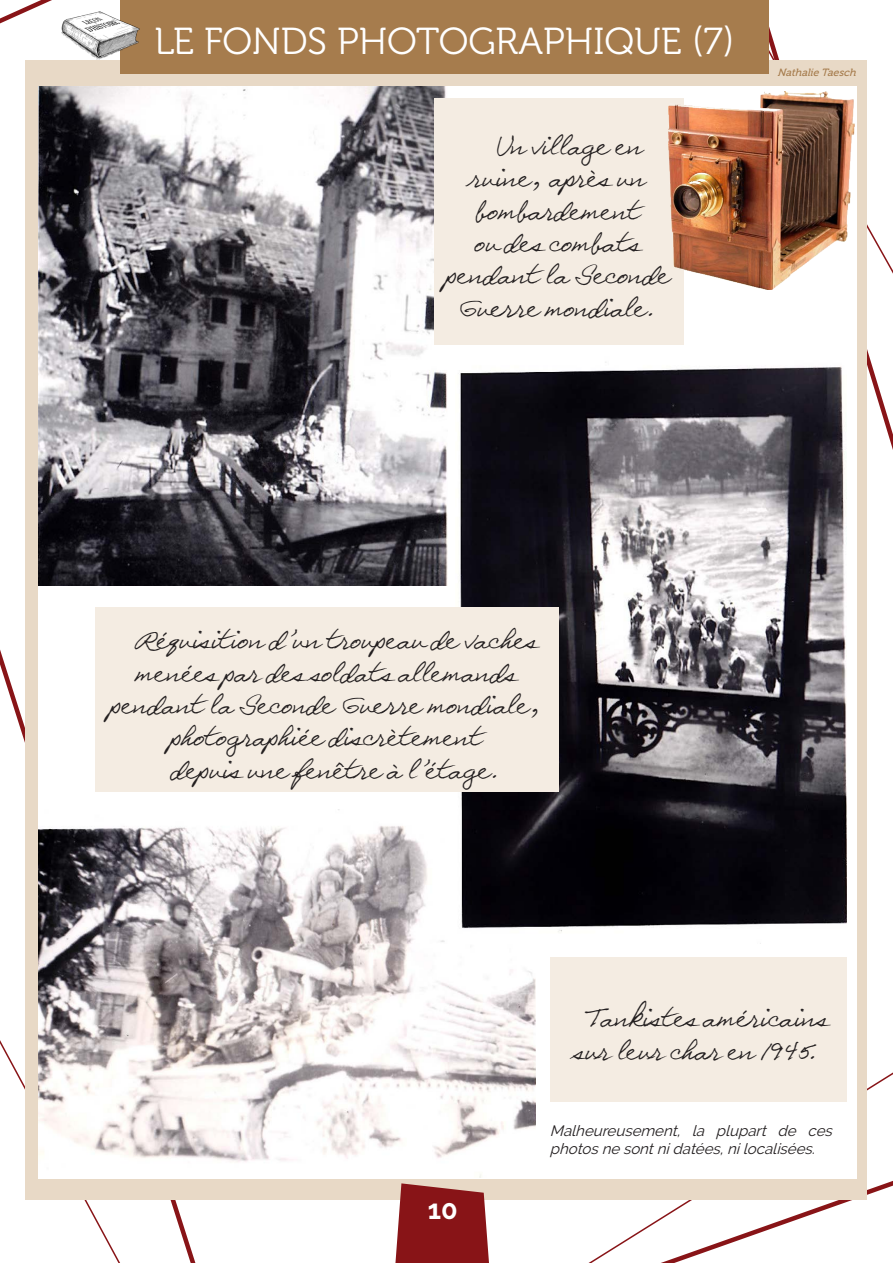
<style>
.page{position:relative;width:893px;height:1263px;background:#fff}
.page>*{position:absolute;margin:0;border:0;box-sizing:border-box;transform-origin:0 0}
.Titre_page{font:37.5px "Museo 300";color:#fff}
.t1{font:27px/32.4px "Galeforce BTN";color:#231f20;text-align:center}
.t2{font:700 27px "Raleway";color:#fff}
.t3{font:italic 15px/18px "Raleway";color:#231f20}
.Légende{font:italic 10.5px "Museo 500";color:#a67c4d}
</style>
<div class="page">
<svg style="left:0;top:0;width:52px;height:24px"></svg>
<svg style="left:0;top:631px;width:196px;height:632px"></svg>
<svg style="left:768px;top:0;width:125px;height:450px"></svg>
<svg style="left:640px;top:1181px;width:253px;height:82px"></svg>
<div style="left:26px;top:61px;width:841px;height:1139px;background:#e8d9c6"></div>
<div style="left:38px;top:86px;width:819px;height:1093px;background:#fff"></div>
<svg style="left:395px;top:1183px;width:94px;height:80px;background:#942d2f"></svg>
<div style="left:120px;top:0;width:648px;height:74px;background:#a67c4d"></div>
<img style="left:61px;top:11px;width:79px;height:50px">
<div style="left:550px;top:957px;width:296px;height:144px;background:#f4ece2"></div>
<img style="left:38px;top:826px;width:498px;height:352px">
<img style="left:455px;top:362px;width:391px;height:582px">
<img style="left:38px;top:86px;width:410px;height:500px">
<div style="left:434px;top:98px;width:250px;height:246px;background:#f4ece2"></div>
<div style="left:96px;top:607px;width:463px;height:185px;background:#f4ece2"></div>
<img style="left:668px;top:91px;width:187px;height:198px">
<p class="Titre_page" style="left:154px;top:21px;width:582px">LE FONDS PHOTOGRAPHIQUE (7)</p>
<p class="t1" style="left:496px;top:131px;width:149px">Un village en</p>
<p class="t1" style="left:472px;top:163px;width:176px">ruine, après un</p>
<p class="t1" style="left:477px;top:196px;width:166px">bombardement</p>
<p class="t1" style="left:476px;top:228px;width:167px">ou des combats</p>
<p class="t1" style="left:447px;top:261px;width:226px">pendant la Seconde</p>
<p class="t1" style="left:459px;top:293px;width:202px">Guerre mondiale.</p>
<p class="Légende" style="left:778px;top:67px;width:83px">NathalieTaesch</p>
<p class="t1" style="left:137px;top:625px;width:403px">Réquisition d’un troupeau de vaches</p>
<p class="t1" style="left:137px;top:658px;width:383px">menées par des soldats allemands</p>
<p class="t1" style="left:111px;top:690px;width:434px">pendant la Seconde Guerre mondiale,</p>
<p class="t1" style="left:171px;top:722px;width:313px">photographiée discrètement</p>
<p class="t1" style="left:173px;top:755px;width:332px">depuis une fenêtre à l’étage.</p>
<p class="t1" style="left:575px;top:1003px;width:256px">Tankistes américains sur leur char en 1945.</p>
<p class="t2" style="left:428px;top:1193px;width:31px">10</p>
<p class="t3" style="left:550px;top:1122px;width:288px">Malheureusement, la plupart de ces photosne sontnidatées,nilocalisées.</p>
</div>
